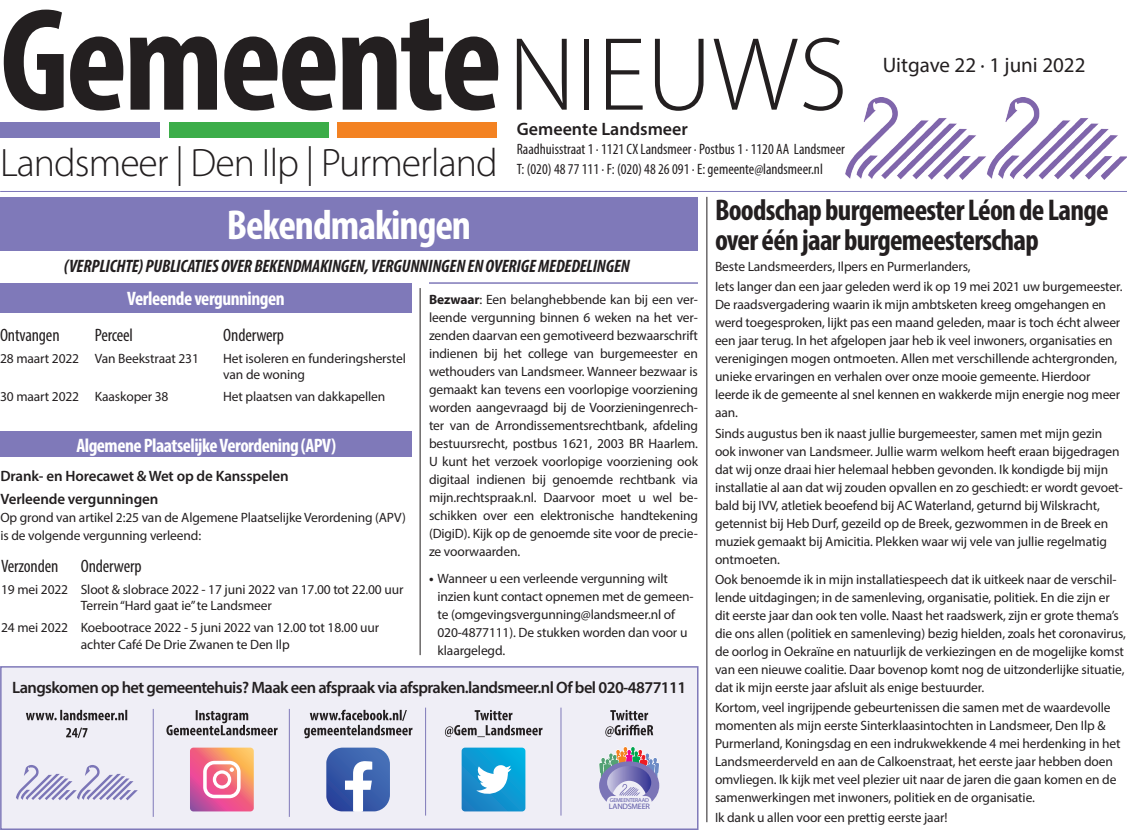
<style>
.page{position:relative;width:1127px;height:830px;background:#fff}
.page>*{position:absolute;margin:0;border:0;box-sizing:border-box;transform-origin:0 0}
.t1{font:700 condensed 147px "Myriad Pro";letter-spacing:-.025em;color:#231f20}
.t2{font:700 condensed 42px "Myriad Pro";letter-spacing:-.025em;color:#fff}
.t3{font:300 39.75px "Myriad Pro";letter-spacing:-.025em;color:#231f20}
.t4{font:700 condensed 30px/30px "Myriad Pro";letter-spacing:-.025em;color:#231f20}
.t5{font:21px "Myriad Pro";color:#231f20}
.t6{font:700 condensed 19.5px "Myriad Pro";letter-spacing:-.025em;color:#fff}
.t7{font:italic 700 condensed 18px "Myriad Pro";letter-spacing:-.01em;color:#231f20}
.t8{font:condensed 18px "Myriad Pro";letter-spacing:-.01em;color:#231f20}
.t9{font:600 18px "Myriad Pro";color:#231f20}
.t10{font:600 16.5px "Myriad Pro";letter-spacing:-.035em;color:#231f20}
.t11{font:condensed 15px/19.5px "Myriad Pro";color:#231f20}
.t12{font:600 15px/22.2px "Myriad Pro";letter-spacing:-.01em;color:#231f20}
.t13{font:13.5px/18px "Myriad Pro";letter-spacing:-.01em;color:#231f20}
.t14{font:7.95px "Myriad Web Pro";letter-spacing:-.03em;color:#625ea9}
.t15{font:5.7px "Myriad Web Pro";letter-spacing:-.03em;color:#625ea9}
.s1{font-weight:300;font-stretch:normal;font-size:105px}
.s2{font-weight:700}
</style>
<div class="page">
<img style="left:845px;top:97px;width:282px;height:82px">
<hr style="left:0;top:191px;width:1127px;height:1px;background:#7f79b9">
<div style="left:0;top:122px;width:160px;height:15px;background:#7e79b8"></div>
<div style="left:169px;top:122px;width:160px;height:15px;background:#3cad49"></div>
<div style="left:337px;top:122px;width:160px;height:15px;background:#f38222"></div>
<div style="left:0;top:197px;width:698px;height:53px;background:#7f79b9"></div>
<hr style="left:420px;top:288px;width:1px;height:366px;background:#231f20">
<hr style="left:706px;top:197px;width:1px;height:624px;background:#231f20">
<hr style="left:429px;top:282px;width:269px;height:2px;background:#7f79b9">
<div style="left:0;top:282px;width:412px;height:30px;background:#7f79b9"></div>
<div style="left:0;top:431px;width:412px;height:26px;background:#7f79b9"></div>
<div style="left:1px;top:666px;width:697px;height:162px;background:#efeef6"></div>
<div style="left:0;top:665px;width:698px;height:164px;border:2px solid #7f79b9"></div>
<svg style="left:304px;top:709px;width:108px;height:28px"></svg>
<svg style="left:445px;top:709px;width:97px;height:27px"></svg>
<svg style="left:605px;top:709px;width:48px;height:27px"></svg>
<svg style="left:599px;top:746px;width:60px;height:55px"></svg>
<hr style="left:425px;top:707px;width:1px;height:108px;background:#7f79b9">
<hr style="left:560px;top:707px;width:1px;height:108px;background:#7f79b9">
<hr style="left:153px;top:708px;width:1px;height:108px;background:#7f79b9">
<hr style="left:289px;top:708px;width:1px;height:108px;background:#7f79b9">
<svg style="left:66px;top:727px;width:21px;height:10px"></svg>
<svg style="left:26px;top:709px;width:101px;height:11px"></svg>
<svg style="left:166px;top:710px;width:112px;height:25px"></svg>
<svg style="left:16px;top:765px;width:122px;height:35px"></svg>
<svg style="left:326px;top:747px;width:64px;height:64px;background:#6681bd"></svg>
<svg style="left:190px;top:747px;width:64px;height:64px;background:#ed8692"></svg>
<svg style="left:462px;top:747px;width:63px;height:64px;background:#35a7d8"></svg>
<h1 class="t1" style="left:0;top:-31px;width:849px">Gemeente<span class="s1">NIEUWS</span></h1>
<h3 class="t3" style="left:0;top:138px;width:499px">Landsmeer | Den Ilp | Purmerland</h3>
<h3 class="t9" style="left:517px;top:117px;width:173px">Gemeente Landsmeer</h3>
<p class="t11" style="left:517px;top:139px;width:330px">Raadhuisstraat 1 · 1121 CX Landsmeer · Postbus 1 · 1120 AA Landsmeer<br>T: (020) 48 77 111 · F: (020) 48 26 091 · E: gemeente@landsmeer.nl</p>
<h3 class="t5" style="left:883px;top:52px;width:204px">Uitgave 22 · 1 juni 2022</h3>
<h2 class="t2" style="left:227px;top:199px;width:246px">Bekendmakingen</h2>
<h3 class="t7" style="left:64px;top:254px;width:567px">(VERPLICHTE) PUBLICATIES OVER BEKENDMAKINGEN, VERGUNNINGEN EN OVERIGE MEDEDELINGEN</h3>
<h3 class="t6" style="left:127px;top:286px;width:159px">Verleende vergunningen</h3>
<h3 class="t8" style="left:0;top:323px;width:61px">Ontvangen</h3>
<h3 class="t8" style="left:95px;top:323px;width:40px">Perceel</h3>
<h3 class="t8" style="left:223px;top:323px;width:62px">Onderwerp</h3>
<p class="t13" style="left:0;top:349px;width:200px">28 maart 2022 Van Beekstraat 231</p>
<p class="t13" style="left:223px;top:350px;width:184px;line-height:16.2px">Het isoleren en funderingsherstel van de woning</p>
<p class="t13" style="left:0;top:387px;width:170px">30 maart 2022 Kaaskoper 38</p>
<p class="t13" style="left:223px;top:387px;width:164px">Het plaatsen van dakkapellen</p>
<h3 class="t6" style="left:76px;top:432px;width:261px">Algemene Plaatselijke Verordening (APV)</h3>
<p class="t12" style="left:0;top:464px;width:290px">Drank- en Horecawet &amp; Wet op de Kansspelen<br>Verleende vergunningen</p>
<p class="t13" style="left:0;top:507px;width:407px">Op grond van artikel 2:25 van de Algemene Plaatselijke Verordening (APV) is de volgende vergunning verleend:</p>
<h3 class="t8" style="left:1px;top:554px;width:142px">Verzonden Onderwerp</h3>
<p class="t13" style="left:81px;top:581px;width:324px;line-height:16.2px;text-indent:-80px">19 mei 2022 Sloot &amp; slobrace 2022 - 17 juni 2022 van 17.00 tot 22.00 uur<br>Terrein “Hard gaat ie” te Landsmeer</p>
<p class="t13" style="left:81px;top:619px;width:300px;line-height:16.2px;text-indent:-80px">24 mei 2022 Koebootrace 2022 - 5 juni 2022 van 12.00 tot 18.00 uur achter Café De Drie Zwanen te Den Ilp</p>
<p class="t13" style="left:429px;top:290px;width:270px;text-align:justify"><span class="s2">Bezwaar</span>: Een belanghebbende kan bij een ver&shy;leende vergunning binnen 6 weken na het ver&shy;zenden daarvan een gemotiveerd bezwaarschrift indienen bij het college van burgemeester en wethouders van Landsmeer. Wanneer bezwaar is gemaakt kan tevens een voorlopige voorziening worden aangevraagd bij de Voorzieningenrech&shy;ter van de Arrondissementsrechtbank, afdeling bestuursrecht, postbus 1621, 2003 BR Haarlem.<br>U kunt het verzoek voorlopige voorziening ook digitaal indienen bij genoemde rechtbank via mijn.rechtspraak.nl. Daarvoor moet u wel be&shy;schikken over een elektronische handtekening (DigiD). Kijk op de genoemde site voor de precie&shy;ze voorwaarden.</p>
<p class="t13" style="left:437px;top:569px;width:258px;text-indent:-9px"><span class="s2">•</span> Wanneer u een verleende vergunning wilt inzien kunt contact opnemen met de gemeen&shy;te (omgevingsvergunning@landsmeer.nl of 020-4877111). De stukken worden dan voor u klaargelegd.</p>
<p class="t10" style="left:12px;top:676px;width:676px">Langskomen op het gemeentehuis? Maak een afspraak via afspraken.landsmeer.nl Of bel 020-4877111</p>
<p class="t15" style="left:610px;top:796px;width:41px">GEMEENTERAAD</p>
<p class="t14" style="left:609px;top:800px;width:42px">LANDSMEER</p>
<h3 class="t4" style="left:715px;top:194px;width:395px">Boodschap burgemeester Léon de Lange over één jaar burgemeesterschap</h3>
<p class="t13" style="left:715px;top:256px;width:409px;line-height:20.1px">Beste Landsmeerders, Ilpers en Purmerlanders,<br>Iets langer dan een jaar geleden werd ik op 19 mei 2021 uw burgemeester.</p>
<p class="t13" style="left:715px;top:295px;width:407px">De raadsvergadering waarin ik mijn ambtsketen kreeg omgehangen en werd toegesproken, lijkt pas een maand geleden, maar is toch écht alweer een jaar terug. In het afgelopen jaar heb ik veel inwoners, organisaties en verenigingen mogen ontmoeten. Allen met verschillende achtergronden, unieke ervaringen en verhalen over onze mooie gemeente. Hierdoor leerde ik de gemeente al snel kennen en wakkerde mijn energie nog meer aan.</p>
<p class="t13" style="left:715px;top:423px;width:409px">Sinds augustus ben ik naast jullie burgemeester, samen met mijn gezin ook inwoner van Landsmeer. Jullie warm welkom heeft eraan bijgedragen dat wij onze draai hier helemaal hebben gevonden. Ik kondigde bij mijn installatie al aan dat wij zouden opvallen en zo geschiedt: er wordt gevoet&shy;bald bij IVV, atletiek beoefend bij AC Waterland, geturnd bij Wilskracht, getennist bij Heb Durf, gezeild op de Breek, gezwommen in de Breek en muziek gemaakt bij Amicitia. Plekken waar wij vele van jullie regelmatig ontmoeten.</p>
<p class="t13" style="left:715px;top:569px;width:412px">Ook benoemde ik in mijn installatiespeech dat ik uitkeek naar de verschil&shy;lende uitdagingen; in de samenleving, organisatie, politiek. En die zijn er dit eerste jaar dan ook ten volle. Naast het raadswerk, zijn er grote thema’s die ons allen (politiek en samenleving) bezig hielden, zoals het coronavirus, de oorlog in Oekraïne en natuurlijk de verkiezingen en de mogelijke komst van een nieuwe coalitie. Daar bovenop komt nog de uitzonderlijke situatie, dat ik mijn eerste jaar afsluit als enige bestuurder.</p>
<p class="t13" style="left:715px;top:698px;width:407px">Kortom, veel ingrijpende gebeurtenissen die samen met de waardevolle momenten als mijn eerste Sinterklaasintochten in Landsmeer, Den Ilp &amp; Purmerland, Koningsdag en een indrukwekkende 4 mei herdenking in het Landsmeerderveld en aan de Calkoenstraat, het eerste jaar hebben doen omvliegen. Ik kijk met veel plezier uit naar de jaren die gaan komen en de samenwerkingen met inwoners, politiek en de organisatie.</p>
<p class="t13" style="left:715px;top:808px;width:234px">Ik dank u allen voor een prettig eerste jaar!</p>
</div>
